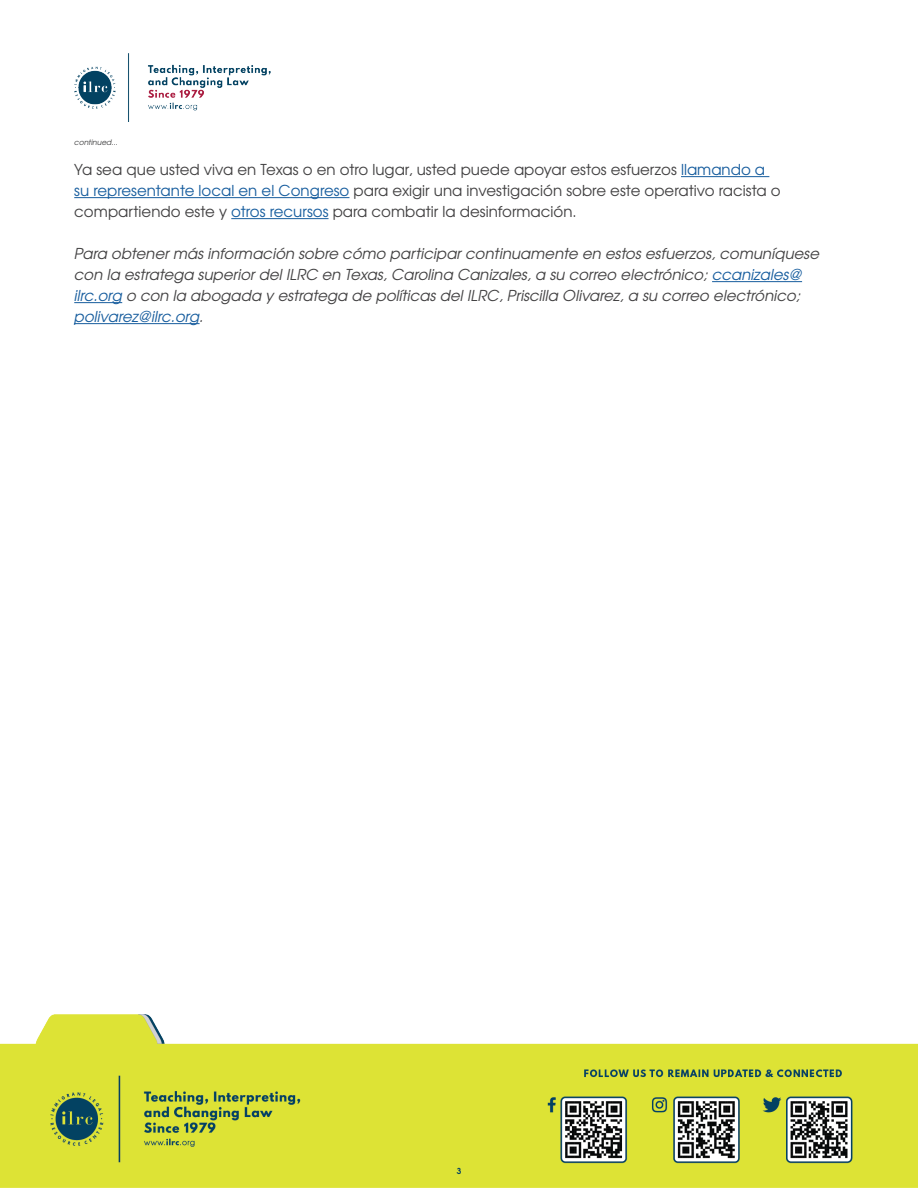
<style>
.page{position:relative;width:918px;height:1188px;background:#fff}
.page>*{position:absolute;margin:0;border:0;box-sizing:border-box;transform-origin:0 0}
.t1{font:italic 15px/21px "Te X Gyre Adventor";color:#424142}
.t2{font:15px/21px "Te X Gyre Adventor";color:#424142}
.t3{font:700 8.25px "Te X Gyre Adventor";color:#024161}
.t4{font:italic 7.5px "Te X Gyre Adventor";color:#3e3e3f}
.s1{color:#175d9e}
</style>
<div class="page">
<img style="left:0;top:1014px;width:918px;height:174px">
<img style="left:74px;top:53px;width:196px;height:69px">
<hr style="left:681px;top:176px;width:88px;height:1px;background:#175d9e">
<hr style="left:74px;top:197px;width:275px;height:1px;background:#175d9e">
<hr style="left:231px;top:218px;width:98px;height:1px;background:#175d9e">
<hr style="left:712px;top:281px;width:90px;height:1px;background:#175d9e">
<hr style="left:74px;top:302px;width:48px;height:1px;background:#175d9e">
<hr style="left:74px;top:323px;width:126px;height:1px;background:#175d9e">
<p class="t4" style="left:74px;top:136px;width:45px">continued...</p>
<p class="t2" style="left:74px;top:158px;width:708px">Ya sea que usted viva en Texas o en otro lugar, usted puede apoyar estos esfuerzos <span class="s1">llamando a su representante local en el Congreso</span> para exigir una investigación sobre este operativo racista o compartiendo este y <span class="s1">otros recursos</span> para combatir la desinformación.</p>
<p class="t1" style="left:74px;top:242px;width:747px">Para obtener más información sobre cómo participar continuamente en estos esfuerzos, comuníquese con la estratega superior del ILRC en Texas, Carolina Canizales, a su correo electrónico; <span class="s1">ccanizales@ ilrc.org</span> o con la abogada y estratega de políticas del ILRC, Priscilla Olivarez, a su correo electrónico; <span class="s1">polivarez@ilrc.org</span>.</p>
<p class="t3" style="left:457px;top:1163px;width:6px">3</p>
</div>
